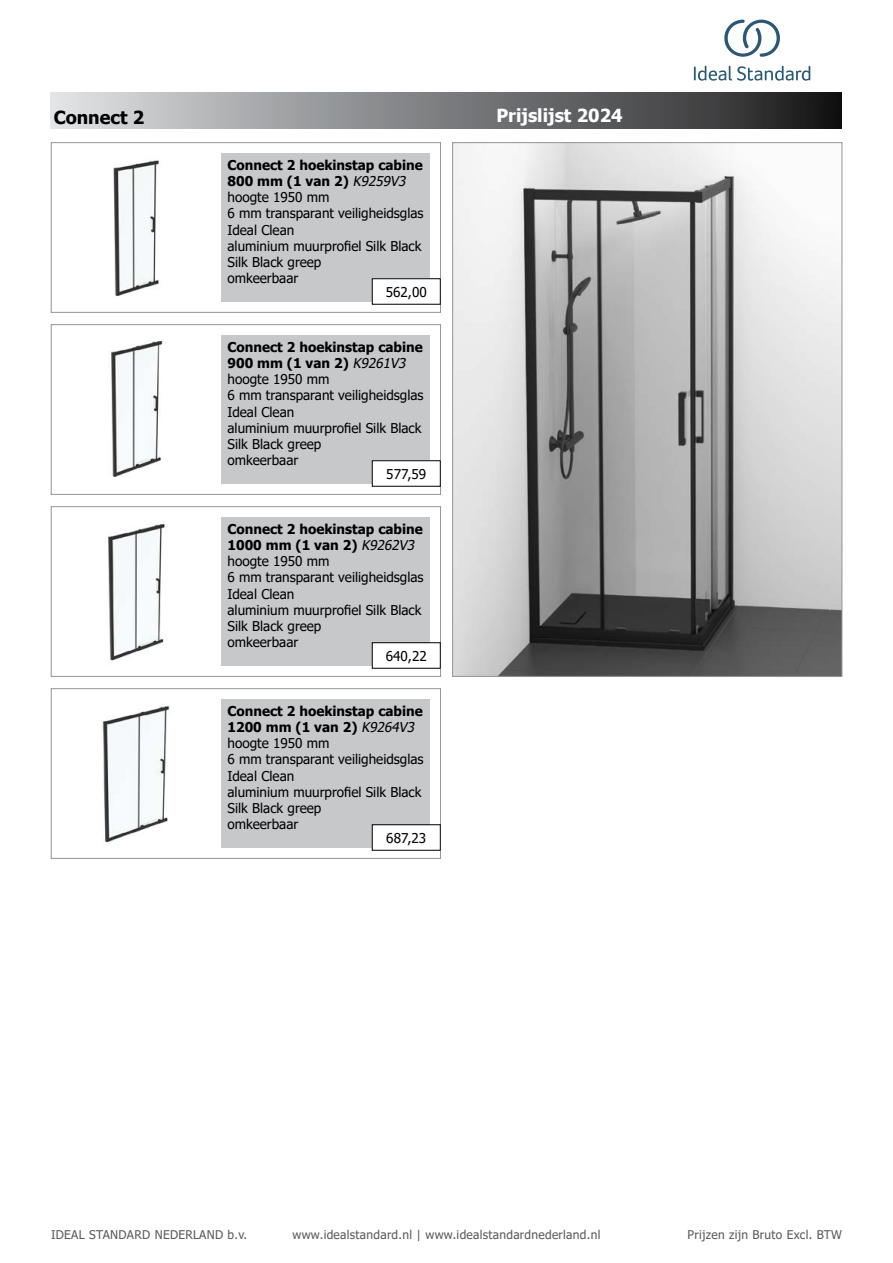
<style>
.page{position:relative;width:893px;height:1263px;background:#fff}
.page>*{position:absolute;margin:0;border:0;box-sizing:border-box;transform-origin:0 0}
.t1{font:700 18px "Tahoma";color:#fff}
.t2{font:700 18px "Tahoma";color:#000}
.t3{font:13.5px/16.2px "Tahoma";color:#000}
.t4{font:12px "Tahoma";letter-spacing:.025em;color:#58595b}
.s1{font-weight:700}
.s2{font-style:italic}
</style>
<div class="page">
<div style="left:51px;top:92px;width:791px;height:37px;background:linear-gradient(to right,#dee1e3,#1a1a1b)"></div>
<div style="left:51px;top:142px;width:390px;height:171px;border:1px solid #939598"></div>
<img style="left:113px;top:160px;width:46px;height:136px">
<div style="left:221px;top:153px;width:209px;height:149px;background:#c7c8ca"></div>
<div style="left:51px;top:324px;width:390px;height:171px;border:1px solid #939598"></div>
<img style="left:111px;top:341px;width:52px;height:136px">
<div style="left:221px;top:335px;width:209px;height:149px;background:#c7c8ca"></div>
<div style="left:51px;top:506px;width:390px;height:170px;border:1px solid #939598"></div>
<div style="left:51px;top:688px;width:390px;height:170px;border:1px solid #939598"></div>
<img style="left:102px;top:706px;width:68px;height:137px">
<div style="left:221px;top:699px;width:209px;height:149px;background:#c7c8ca"></div>
<img style="left:108px;top:524px;width:57px;height:137px">
<div style="left:221px;top:517px;width:209px;height:149px;background:#c7c8ca"></div>
<img style="left:454px;top:144px;width:386px;height:530px">
<div style="left:372px;top:279px;width:68px;height:25px;background:#fff"></div>
<div style="left:372px;top:825px;width:68px;height:25px;background:#fff"></div>
<div style="left:372px;top:824px;width:68px;height:26px;border:1px solid #000"></div>
<div style="left:372px;top:643px;width:68px;height:25px;background:#fff"></div>
<div style="left:372px;top:642px;width:68px;height:26px;border:1px solid #000"></div>
<div style="left:372px;top:461px;width:68px;height:25px;background:#fff"></div>
<div style="left:372px;top:460px;width:68px;height:26px;border:1px solid #000"></div>
<svg style="left:694px;top:66px;width:116px;height:15px"></svg>
<svg style="left:724px;top:20px;width:56px;height:37px"></svg>
<h1 class="t2" style="left:54px;top:105px;width:92px">Connect 2</h1>
<p class="t3" style="left:227px;top:158px;width:198px"><span class="s1">Connect 2 hoekinstap cabine<br>800 mm (1 van 2)</span> <span class="s2">K9259V3 </span>hoogte 1950 mm<br>6 mm transparant veiligheidsglas<br>Ideal Clean<br>aluminium muurprofiel Silk Black<br>Silk Black greep<br>omkeerbaar</p>
<p class="t3" style="left:386px;top:284px;width:42px">562,00</p>
<p class="t3" style="left:227px;top:340px;width:198px"><span class="s1">Connect 2 hoekinstap cabine<br>900 mm (1 van 2)</span> <span class="s2">K9261V3 </span>hoogte 1950 mm<br>6 mm transparant veiligheidsglas<br>Ideal Clean<br>aluminium muurprofiel Silk Black<br>Silk Black greep<br>omkeerbaar</p>
<p class="t3" style="left:386px;top:466px;width:41px">577,59</p>
<p class="t3" style="left:227px;top:521px;width:198px"><span class="s1">Connect 2 hoekinstap cabine<br>1000 mm (1 van 2)</span> <span class="s2">K9262V3 </span>hoogte 1950 mm<br>6 mm transparant veiligheidsglas<br>Ideal Clean<br>aluminium muurprofiel Silk Black<br>Silk Black greep<br>omkeerbaar</p>
<p class="t3" style="left:386px;top:648px;width:42px">640,22</p>
<p class="t3" style="left:227px;top:703px;width:198px"><span class="s1">Connect 2 hoekinstap cabine<br>1200 mm (1 van 2)</span> <span class="s2">K9264V3 </span>hoogte 1950 mm<br>6 mm transparant veiligheidsglas<br>Ideal Clean<br>aluminium muurprofiel Silk Black<br>Silk Black greep<br>omkeerbaar</p>
<p class="t3" style="left:386px;top:830px;width:41px">687,23</p>
<h1 class="t1" style="left:496px;top:103px;width:128px">Prijslijst 2024</h1>
<p class="t4" style="left:51px;top:1227px;width:198px">IDEAL STANDARD NEDERLAND b.v.</p>
<p class="t4" style="left:292px;top:1227px;width:309px">www.idealstandard.nl | www.idealstandardnederland.nl</p>
<p class="t4" style="left:688px;top:1227px;width:156px">Prijzen zijn Bruto Excl. BTW</p>
</div>
